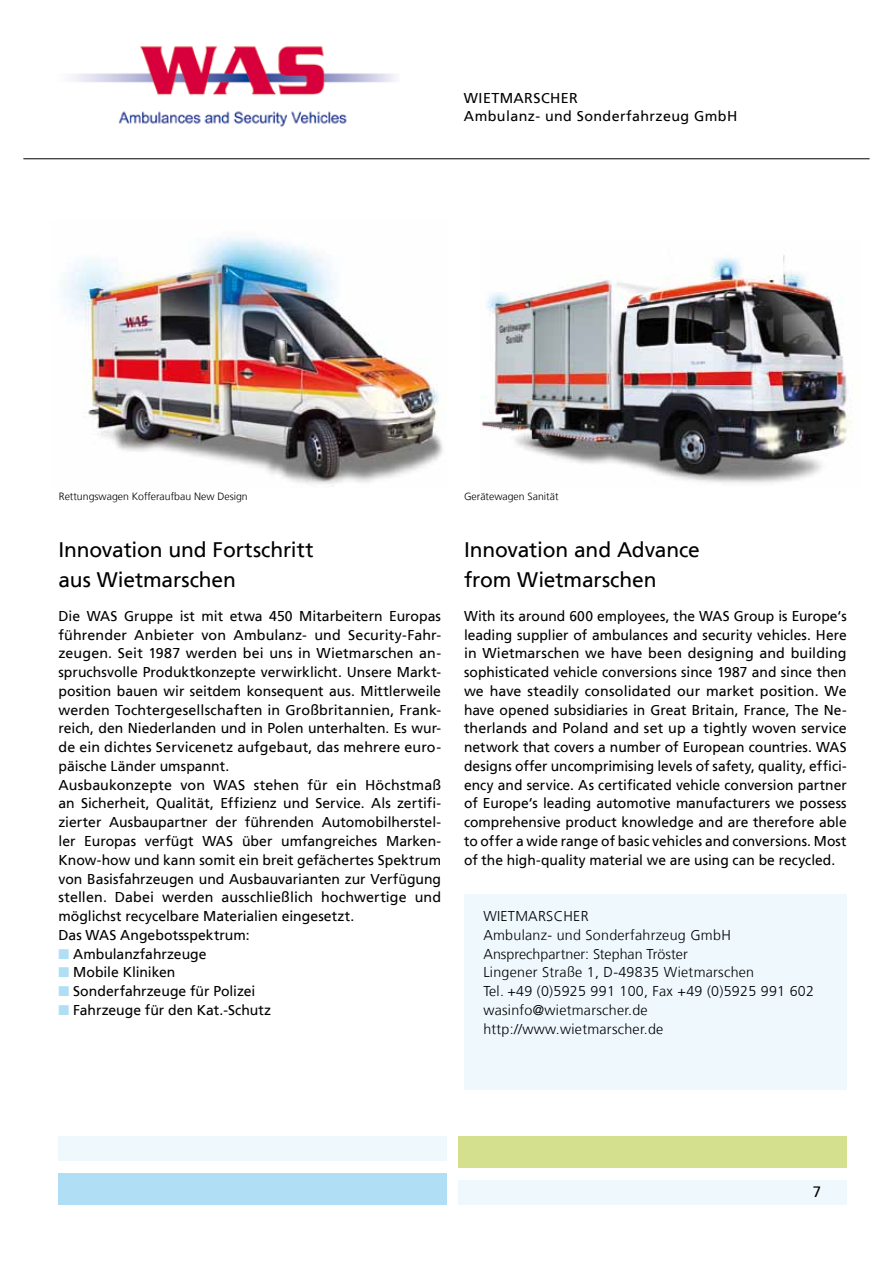
<style>
.page{position:relative;width:893px;height:1263px;background:#fff}
.page>*{position:absolute;margin:0;border:0;box-sizing:border-box;transform-origin:0 0}
.t1{font:21px/30px "NDS Frutiger";letter-spacing:-.01em;color:#000}
.t2{font:15px "NDS Frutiger";color:#000}
.t3{font:14.25px/18.8px "NDS Frutiger";letter-spacing:.005em;color:#000}
.t4{font:300 14.25px/18.8px "NDS Frutiger";letter-spacing:.02em;color:#000}
.t5{font:14.25px/18px "NDS Frutiger";letter-spacing:.03em;color:#000}
.t6{font:300 10.5px "NDS Frutiger";color:#000}
.s1{color:#b0dff5}
</style>
<div class="page">
<div style="left:458px;top:1180px;width:388px;height:24px;background:#eff8fd"></div>
<div style="left:458px;top:1136px;width:388px;height:32px;background:#d5e08e"></div>
<div style="left:58px;top:1136px;width:388px;height:25px;background:#eff8fd"></div>
<div style="left:58px;top:1173px;width:388px;height:31px;background:#b0dff5"></div>
<hr style="left:23px;top:158px;width:847px;height:1px;background:#000">
<div style="left:464px;top:894px;width:382px;height:196px;background:#eff8fd"></div>
<img style="left:64px;top:237px;width:379px;height:247px">
<img style="left:480px;top:255px;width:372px;height:228px">
<img style="left:72px;top:46px;width:322px;height:81px">
<p class="t5" style="left:464px;top:89px;width:275px">WIETMARSCHER<br>Ambulanz- und Sonderfahrzeug GmbH</p>
<p class="t6" style="left:59px;top:490px;width:190px">Rettungswagen Kofferaufbau New Design</p>
<p class="t6" style="left:464px;top:490px;width:96px">Gerätewagen Sanität</p>
<h1 class="t1" style="left:58px;top:535px;width:257px">Innovation und Fortschritt aus Wietmarschen</h1>
<h1 class="t1" style="left:464px;top:535px;width:237px">Innovation and Advance from Wietmarschen</h1>
<p class="t3" style="left:58px;top:607px;width:384px">Die WAS Gruppe ist mit etwa 450 Mitarbeitern Europas führender Anbieter von Ambulanz- und Security-Fahr&shy;zeugen. Seit 1987 werden bei uns in Wietmarschen an&shy;spruchsvolle Produktkonzepte verwirklicht. Unsere Markt&shy;position bauen wir seitdem konsequent aus. Mittlerweile werden Tochtergesellschaften in Großbritannien, Frank&shy;reich, den Niederlanden und in Polen unterhalten. Es wur&shy;de ein dichtes Servicenetz aufgebaut, das mehrere euro&shy;päische Länder umspannt.<br>Ausbaukonzepte von WAS stehen für ein Höchstmaß an Sicherheit, Qualität, Effizienz und Service. Als zertifi&shy;zierter Ausbaupartner der führenden Automobilherstel&shy;ler Europas verfügt WAS über umfangreiches Marken-Know-how und kann somit ein breit gefächertes Spektrum von Basisfahrzeugen und Ausbauvarianten zur Verfügung stellen. Dabei werden ausschließlich hochwertige und möglichst recycelbare Materialien eingesetzt.<br>Das WAS Angebotsspektrum:</p>
<p class="t3" style="left:58px;top:944px;width:150px"><span class="s1">■</span> Ambulanzfahrzeuge</p>
<p class="t3" style="left:58px;top:963px;width:118px"><span class="s1">■</span> Mobile Kliniken</p>
<p class="t3" style="left:58px;top:982px;width:198px"><span class="s1">■</span> Sonderfahrzeuge für Polizei</p>
<p class="t3" style="left:58px;top:1000px;width:214px"><span class="s1">■</span> Fahrzeuge für den Kat.-Schutz</p>
<p class="t3" style="left:464px;top:607px;width:384px;text-align:justify">With its around 600 employees, the WAS Group is Europe‘s leading supplier of ambulances and security vehicles. Here in Wietmarschen we have been designing and building sophisticated vehicle conversions since 1987 and since then we have steadily consolidated our market position. We have opened subsidiaries in Great Britain, France, The Ne&shy;therlands and Poland and set up a tightly woven service network that covers a number of European countries. WAS designs offer uncomprimising levels of safety, quality, effici&shy;ency and service. As certificated vehicle conversion partner of Europe‘s leading automotive manufacturers we possess comprehensive product knowledge and are therefore able to offer a wide range of basic vehicles and conversions. Most of the high-quality material we are using can be recycled.</p>
<p class="t4" style="left:483px;top:907px;width:332px">WIETMARSCHER<br>Ambulanz- und Sonderfahrzeug GmbH Ansprechpartner: Stephan Tröster<br>Lingener Straße 1, D-49835 Wietmarschen<br>Tel. +49 (0)5925 991 100, Fax +49 (0)5925 991 602 wasinfo@wietmarscher.de http://www.wietmarscher.de</p>
<p class="t2" style="left:813px;top:1183px;width:10px">7</p>
</div>
